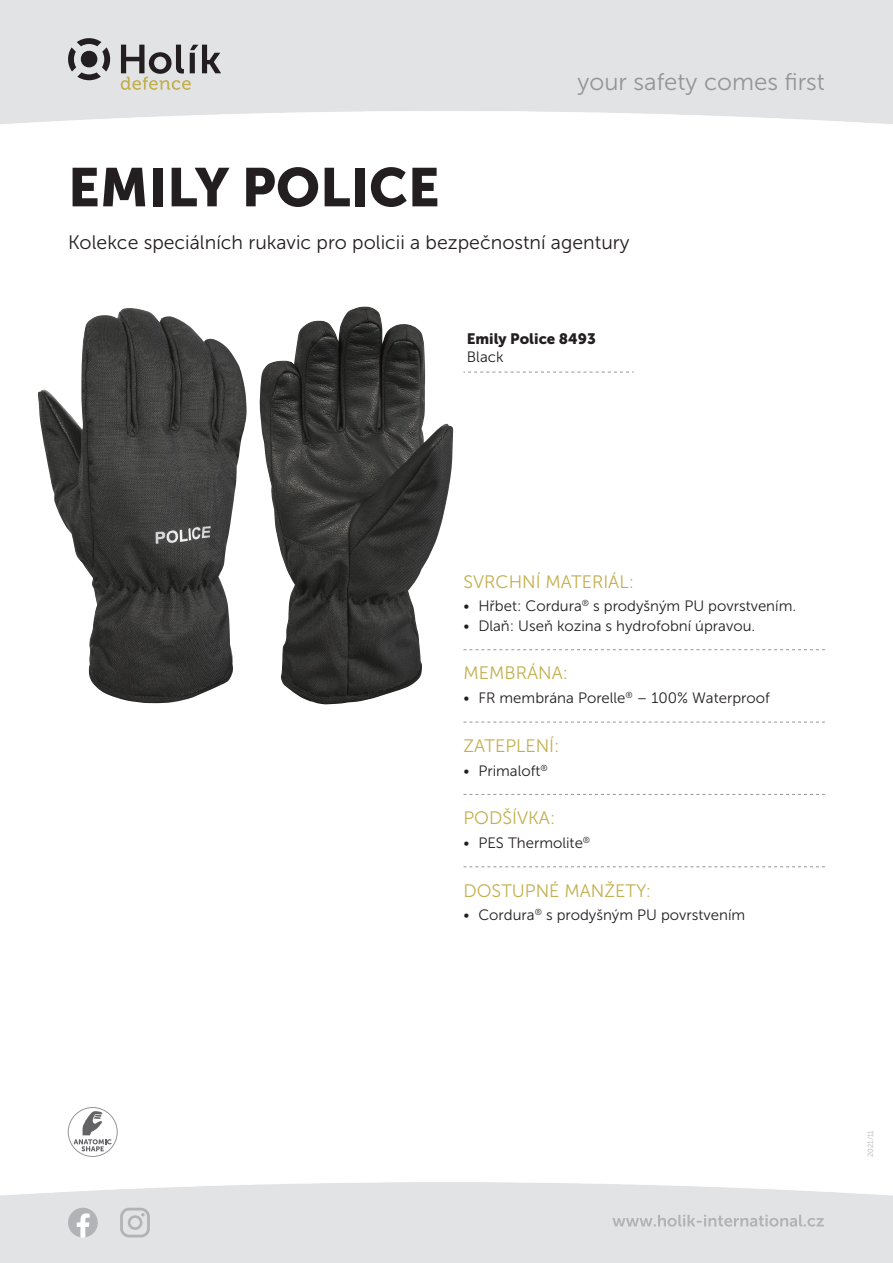
<style>
.page{position:relative;width:893px;height:1263px;background:#fff}
.page>*{position:absolute;margin:0;border:0;box-sizing:border-box;transform-origin:0 0}
.RODINA-HEADLINE{font:54px "Museo Sans 900";color:#231f20}
.t1{font:24px "Museo Sans 300";color:#939598}
.Zásahová_obuv{font:19.5px "Museo Sans 300";color:#231f20}
.Nadpisek{font:18px "Museo Sans 300";color:#c2af4e}
.Odrazka{font:15px "Museo Sans 300";color:#231f20}
.Artikl{font:15px "Museo Sans 900";color:#231f20}
.Artikl_Barva{font:15px "Museo Sans 300";letter-spacing:.005em;color:#231f20}
.t2{font:7.5px "Museo Sans 300";color:#b2b3b7}
</style>
<div class="page">
<svg style="left:68px;top:38px;width:42px;height:42px;background:#959495"></svg>
<svg style="left:121px;top:45px;width:100px;height:45px;background:#aeaca7"></svg>
<img style="left:38px;top:308px;width:209px;height:395px">
<img style="left:260px;top:306px;width:193px;height:398px">
<svg style="left:74px;top:1111px;width:38px;height:40px"></svg>
<div style="left:68px;top:1107px;width:49px;height:50px;border:1px solid #939598;border-radius:50%"></div>
<svg style="left:68px;top:1208px;width:30px;height:29px"></svg>
<svg style="left:120px;top:1208px;width:30px;height:29px"></svg>
<svg style="left:612px;top:1215px;width:212px;height:12px;background:#d1d2d4"></svg>
<svg style="left:463px;top:649px;width:362px;height:1px"></svg>
<svg style="left:463px;top:722px;width:362px;height:1px"></svg>
<svg style="left:463px;top:794px;width:362px;height:1px"></svg>
<svg style="left:463px;top:866px;width:362px;height:1px"></svg>
<svg style="left:463px;top:372px;width:171px;height:1px"></svg>
<h2 class="t1" style="left:578px;top:69px;width:249px">your safety comes first</h2>
<p class="RODINA-HEADLINE" style="left:68px;top:157px;width:373px">EMILY POLICE</p>
<p class="Zásahová_obuv" style="left:68px;top:231px;width:563px">Kolekce speciálních rukavic pro policii a bezpečnostní agentury</p>
<p class="Artikl" style="left:467px;top:330px;width:131px">Emily Police 8493</p>
<p class="Artikl_Barva" style="left:467px;top:349px;width:38px">Black</p>
<p class="Nadpisek" style="left:463px;top:572px;width:172px">SVRCHNÍ MATERIÁL:</p>
<p class="Odrazka" style="left:463px;top:598px;width:334px">• Hřbet: Cordura<sup>®</sup> s prodyšným PU povrstvením.</p>
<p class="Odrazka" style="left:463px;top:618px;width:293px">• Dlaň: Useň kozina s hydrofobní úpravou.</p>
<p class="Nadpisek" style="left:463px;top:663px;width:106px">MEMBRÁNA:</p>
<p class="Odrazka" style="left:463px;top:690px;width:308px">• FR membrána Porelle<sup>®</sup> – 100% Waterproof</p>
<p class="Nadpisek" style="left:463px;top:736px;width:97px">ZATEPLENÍ:</p>
<p class="Odrazka" style="left:463px;top:762px;width:86px">• Primaloft<sup>®</sup></p>
<p class="Nadpisek" style="left:463px;top:808px;width:93px">PODŠÍVKA:</p>
<p class="Odrazka" style="left:463px;top:835px;width:128px">• PES Thermolite<sup>®</sup></p>
<p class="Nadpisek" style="left:463px;top:881px;width:189px">DOSTUPNÉ MANŽETY:</p>
<p class="Odrazka" style="left:463px;top:907px;width:283px">• Cordura<sup>®</sup> s prodyšným PU povrstvením</p>
<p class="t2" style="left:866px;top:1157px;width:28px;rotate:-90deg">2021/11</p>
</div>
